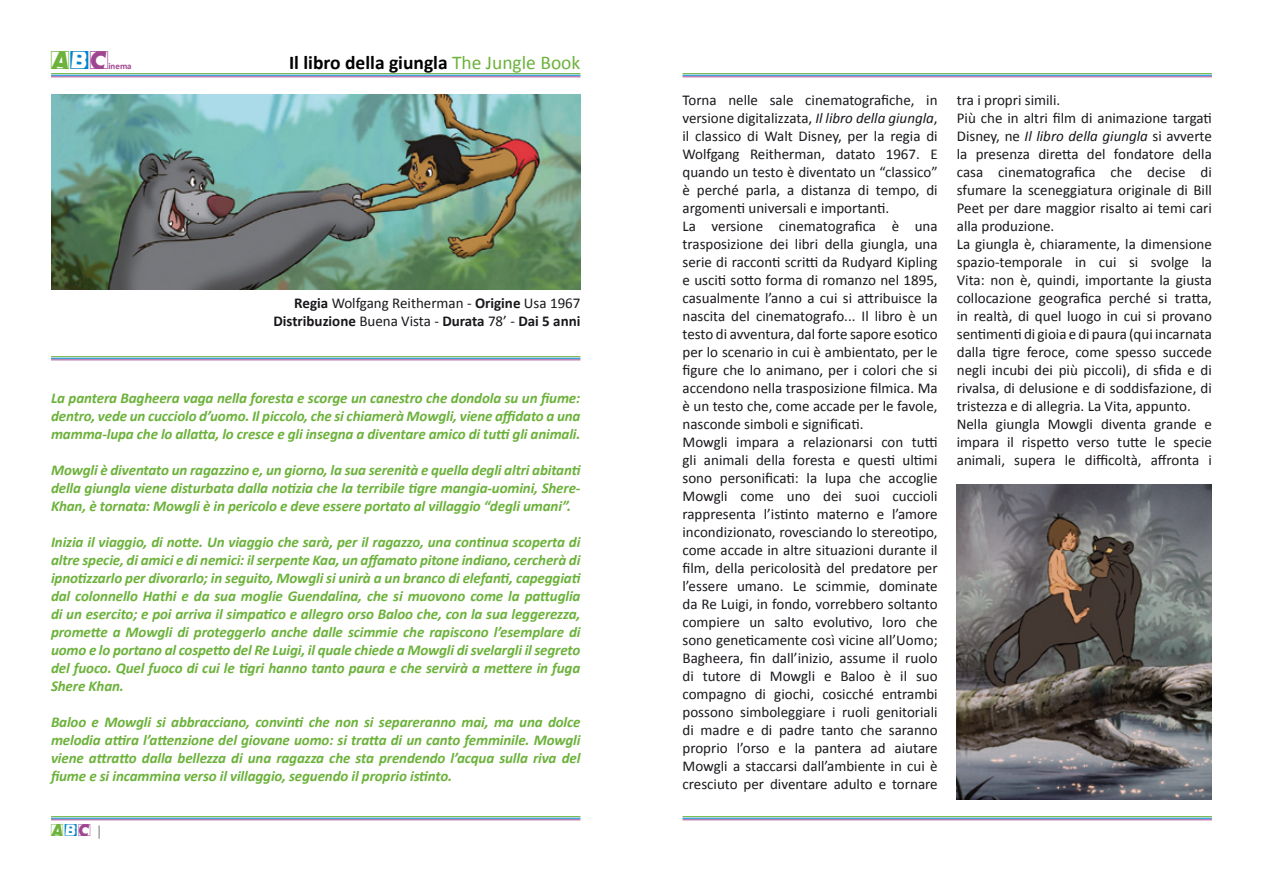
<style>
.page{position:relative;width:1263px;height:893px;background:#fff}
.page>*{position:absolute;margin:0;border:0;box-sizing:border-box;transform-origin:0 0}
.t1{font:22.5px "Comet Positive";color:#6cb23b}
.t2{font:700 19.5px "Calibri";color:#000}
.t3{font:15px/18px "Calibri";color:#1a171c}
.t4{font:italic 700 15px/18px "Calibri";letter-spacing:-.01em;color:#6cb23b;text-align:justify}
.t5{font:15px "Comet Positive";color:#6cb23b}
.t6{font:700 9px "Calibri";color:#9f4691}
.s1{font-family:"Comet Negative";color:#0084ca}
.s2{color:#9f4691}
.s3{font-weight:400;color:#6cb23b}
.s4{font-weight:700}
.s5{font-family:"Calibri";color:#87888a}
.s6{font-style:italic}
</style>
<div class="page">
<hr style="left:51px;top:73px;width:529px;height:1px;background:#6cb23b">
<hr style="left:51px;top:75px;width:529px;height:1px;background:#0084ca">
<hr style="left:51px;top:77px;width:529px;height:1px;background:#9f4691">
<hr style="left:51px;top:356px;width:529px;height:1px;background:#6cb23b">
<hr style="left:51px;top:358px;width:529px;height:1px;background:#0084ca">
<hr style="left:51px;top:360px;width:529px;height:1px;background:#9f4691">
<hr style="left:51px;top:816px;width:529px;height:1px;background:#6cb23b">
<hr style="left:51px;top:818px;width:529px;height:1px;background:#0084ca">
<hr style="left:51px;top:819px;width:529px;height:1px;background:#9f4691">
<hr style="left:682px;top:816px;width:530px;height:1px;background:#6cb23b">
<hr style="left:682px;top:818px;width:530px;height:1px;background:#0084ca">
<hr style="left:682px;top:819px;width:530px;height:1px;background:#9f4691">
<hr style="left:682px;top:73px;width:530px;height:1px;background:#6cb23b">
<hr style="left:682px;top:75px;width:530px;height:1px;background:#0084ca">
<hr style="left:682px;top:77px;width:530px;height:1px;background:#9f4691">
<img style="left:957px;top:485px;width:255px;height:315px">
<img style="left:51px;top:94px;width:529px;height:195px">
<h1 class="t1" style="left:51px;top:51px;width:61px">A<span class="s1">b</span><span class="s2">C</span></h1>
<p class="t6" style="left:108px;top:60px;width:25px">inema</p>
<h2 class="t2" style="left:289px;top:50px;width:293px">Il libro della giungla <span class="s3">The Jungle Book</span></h2>
<p class="t3" style="left:273px;top:294px;width:309px;text-align:right"><span class="s4">Regia</span> Wolfgang Reitherman - <span class="s4">Origine</span> Usa 1967<br><span class="s4">Distribuzione</span> Buena Vista - <span class="s4">Durata</span> 78’ - <span class="s4">Dai 5 anni</span></p>
<p class="t4" style="left:51px;top:389px;width:531px">La pantera Bagheera vaga nella foresta e scorge un canestro che dondola su un fiume: dentro, vede un cucciolo d’uomo. Il piccolo, che si chiamerà Mowgli, viene affidato a una mamma-lupa che lo allatta, lo cresce e gli insegna a diventare amico di tutti gli animali.</p>
<p class="t4" style="left:51px;top:461px;width:531px">Mowgli è diventato un ragazzino e, un giorno, la sua serenità e quella degli altri abitanti della giungla viene disturbata dalla notizia che la terribile tigre mangia-uomini, Shere-Khan, è tornata: Mowgli è in pericolo e deve essere portato al villaggio “degli umani”.</p>
<p class="t4" style="left:51px;top:533px;width:531px">Inizia il viaggio, di notte. Un viaggio che sarà, per il ragazzo, una continua scoperta di altre specie, di amici e di nemici: il serpente Kaa, un affamato pitone indiano, cercherà di ipnotizzarlo per divorarlo; in seguito, Mowgli si unirà a un branco di elefanti, capeggiati dal colonnello Hathi e da sua moglie Guendalina, che si muovono come la pattuglia di un esercito; e poi arriva il simpatico e allegro orso Baloo che, con la sua leggerezza, promette a Mowgli di proteggerlo anche dalle scimmie che rapiscono l’esemplare di uomo e lo portano al cospetto del Re Luigi, il quale chiede a Mowgli di svelargli il segreto del fuoco. Quel fuoco di cui le tigri hanno tanto paura e che servirà a mettere in fuga Shere Khan.</p>
<p class="t4" style="left:51px;top:713px;width:531px">Baloo e Mowgli si abbracciano, convinti che non si separeranno mai, ma una dolce melodia attira l’attenzione del giovane uomo: si tratta di un canto femminile. Mowgli viene attratto dalla bellezza di una ragazza che sta prendendo l’acqua sulla riva del fiume e si incammina verso il villaggio, seguendo il proprio istinto.</p>
<p class="t5" style="left:51px;top:824px;width:53px">A<span class="s1">b</span><span class="s2">C</span> <span class="s5">|</span></p>
<p class="t3" style="left:682px;top:91px;width:257px">Torna nelle sale cinematografiche, in versione digitalizzata, <span class="s6">Il libro della giungla</span>, il classico di Walt Disney, per la regia di Wolfgang Reitherman, datato 1967. E quando un testo è diventato un “classico” è perché parla, a distanza di tempo, di argomenti universali e importanti.<br>La versione cinematografica è una trasposizione dei libri della giungla, una serie di racconti scritti da Rudyard Kipling e usciti sotto forma di romanzo nel 1895, casualmente l’anno a cui si attribuisce la nascita del cinematografo... Il libro è un testo di avventura, dal forte sapore esotico per lo scenario in cui è ambientato, per le figure che lo animano, per i colori che si accendono nella trasposizione filmica. Ma è un testo che, come accade per le favole, nasconde simboli e significati.<br>Mowgli impara a relazionarsi con tutti gli animali della foresta e questi ultimi sono personificati: la lupa che accoglie Mowgli come uno dei suoi cuccioli rappresenta l’istinto materno e l’amore incondizionato, rovesciando lo stereotipo, come accade in altre situazioni durante il film, della pericolosità del predatore per l’essere umano. Le scimmie, dominate da Re Luigi, in fondo, vorrebbero soltanto compiere un salto evolutivo, loro che sono geneticamente così vicine all’Uomo; Bagheera, fin dall’inizio, assume il ruolo di tutore di Mowgli e Baloo è il suo compagno di giochi, cosicché entrambi possono simboleggiare i ruoli genitoriali di madre e di padre tanto che saranno proprio l’orso e la pantera ad aiutare Mowgli a staccarsi dall’ambiente in cui è cresciuto per diventare adulto e tornare</p>
<p class="t3" style="left:957px;top:91px;width:257px">tra i propri simili.<br>Più che in altri film di animazione targati Disney, ne <span class="s6">Il libro della giungla</span> si avverte la presenza diretta del fondatore della casa cinematografica che decise di sfumare la sceneggiatura originale di Bill Peet per dare maggior risalto ai temi cari alla produzione.<br>La giungla è, chiaramente, la dimensione spazio-temporale in cui si svolge la Vita: non è, quindi, importante la giusta collocazione geografica perché si tratta, in realtà, di quel luogo in cui si provano sentimenti di gioia e di paura (qui incarnata dalla tigre feroce, come spesso succede negli incubi dei più piccoli), di sfida e di rivalsa, di delusione e di soddisfazione, di tristezza e di allegria. La Vita, appunto.<br>Nella giungla Mowgli diventa grande e impara il rispetto verso tutte le specie animali, supera le difficoltà, affronta i</p>
</div>
